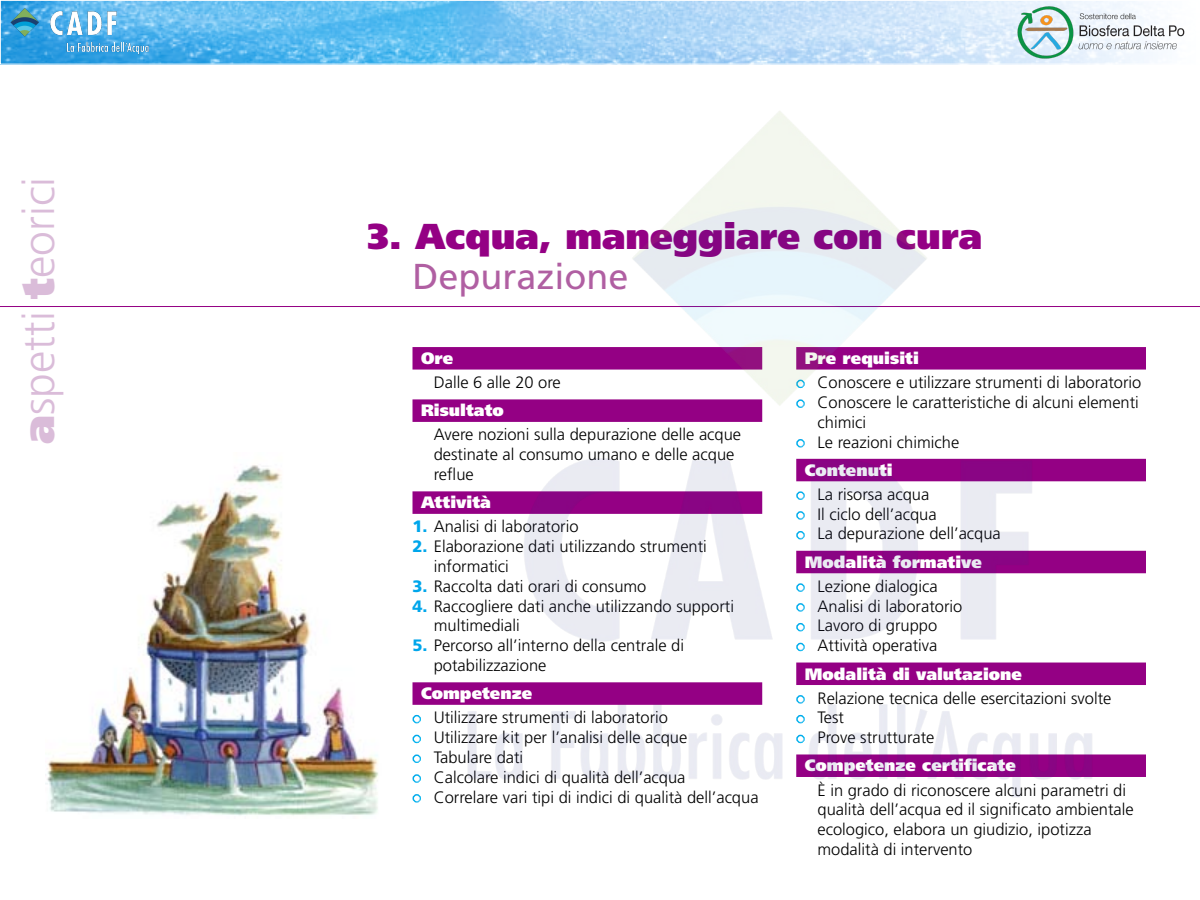
<style>
.page{position:relative;width:1200px;height:900px;background:#fff}
.page>*{position:absolute;margin:0;border:0;box-sizing:border-box;transform-origin:0 0}
.t1{font:300 44.55px "Frutiger";color:#dabcd9}
.t2{font:900 36px "Frutiger";color:#940084}
.t3{font:36px "Frutiger";color:#b05fa2}
.t4{font:300 16.5px/19.8px "Frutiger";color:#000}
.t5{font:900 16.5px "Frutiger";letter-spacing:.005em;color:#fff}
.s1{font-weight:900}
.s2{font-weight:900;color:#00a6eb}
</style>
<div class="page">
<img style="left:2px;top:2px;width:1154px;height:60px">
<div style="left:0;top:0;width:1200px;height:64px;border:1px solid #fff"></div>
<img style="left:45px;top:465px;width:334px;height:351px">
<hr style="left:0;top:306px;width:1200px;height:1px;background:#940084">
<img style="left:5px;top:5px;width:175px;height:53px">
<img style="left:1012px;top:5px;width:173px;height:54px">
<img style="left:412px;top:111px;width:734px;height:692px">
<h1 class="t1" style="left:13px;top:444px;width:269px;rotate:-90deg"><span class="s1">a</span>spetti <span class="s1">t</span>eorici</h1>
<h2 class="t2" style="left:368px;top:214px;width:616px">3. Acqua, maneggiare con cura</h2>
<h2 class="t3" style="left:412px;top:255px;width:218px">Depurazione</h2>
<p class="t5" style="left:421px;top:348px;width:34px">Ore</p>
<p class="t4" style="left:434px;top:372px;width:129px">Dalle 6 alle 20 ore</p>
<p class="t5" style="left:421px;top:401px;width:84px">Risultato</p>
<p class="t4" style="left:434px;top:425px;width:309px">Avere nozioni sulla depurazione delle acque destinate al consumo umano e delle acque reflue</p>
<p class="t5" style="left:421px;top:493px;width:71px">Attività</p>
<p class="t4" style="left:413px;top:517px;width:168px"><span class="s2">1.</span> Analisi di laboratorio</p>
<p class="t4" style="left:434px;top:537px;width:275px;text-indent:-21px"><span class="s2">2.</span> Elaborazione dati utilizzando strumenti informatici</p>
<p class="t4" style="left:413px;top:576px;width:235px"><span class="s2">3.</span> Raccolta dati orari di consumo</p>
<p class="t4" style="left:434px;top:596px;width:302px;text-indent:-21px"><span class="s2">4.</span> Raccogliere dati anche utilizzando supporti multimediali</p>
<p class="t4" style="left:434px;top:636px;width:252px;text-indent:-21px"><span class="s2">5.</span> Percorso all’interno della centrale di potabilizzazione</p>
<p class="t5" style="left:421px;top:683px;width:113px">Competenze</p>
<p class="t4" style="left:434px;top:708px;width:326px">Utilizzare strumenti di laboratorio<br>Utilizzare kit per l’analisi delle acque<br>Tabulare dati<br>Calcolare indici di qualità dell’acqua<br>Correlare vari tipi di indici di qualità dell’acqua</p>
<p class="t5" style="left:805px;top:348px;width:116px">Pre requisiti</p>
<p class="t4" style="left:818px;top:372px;width:325px">Conoscere e utilizzare strumenti di laboratorio<br>Conoscere le caratteristiche di alcuni elementi chimici<br>Le reazioni chimiche</p>
<p class="t5" style="left:805px;top:460px;width:90px">Contenuti</p>
<p class="t4" style="left:818px;top:484px;width:185px">La risorsa acqua<br>Il ciclo dell’acqua<br>La depurazione dell’acqua</p>
<p class="t5" style="left:805px;top:552px;width:179px">Modalità formative</p>
<p class="t4" style="left:818px;top:576px;width:146px">Lezione dialogica<br>Analisi di laboratorio<br>Lavoro di gruppo<br>Attività operativa</p>
<p class="t5" style="left:805px;top:664px;width:219px">Modalità di valutazione</p>
<p class="t4" style="left:818px;top:688px;width:295px">Relazione tecnica delle esercitazioni svolte<br>Test<br>Prove strutturate</p>
<p class="t5" style="left:805px;top:756px;width:213px">Competenze certificate</p>
<p class="t4" style="left:818px;top:780px;width:318px">È in grado di riconoscere alcuni parametri di qualità dell’acqua ed il significato ambientale ecologico, elabora un giudizio, ipotizza modalità di intervento</p>
</div>
